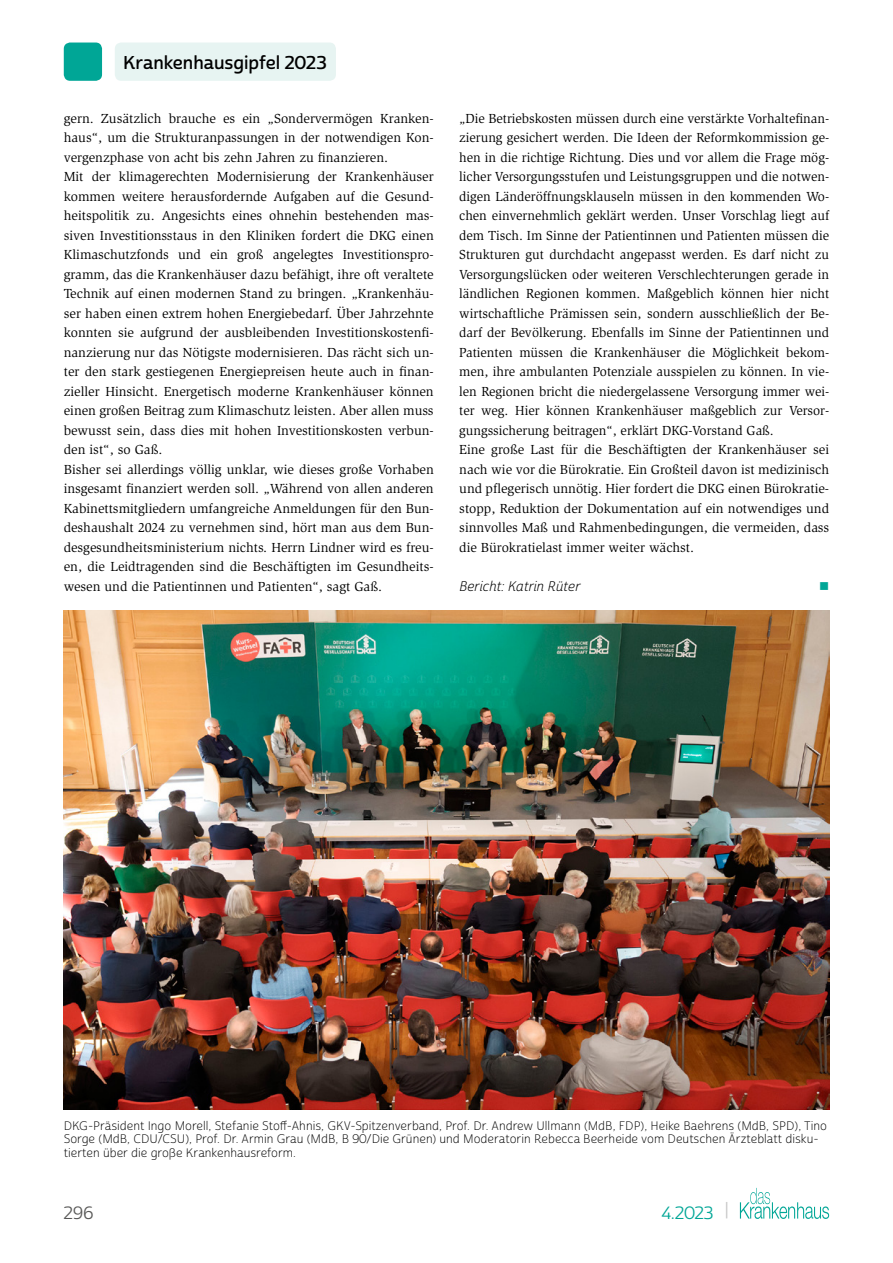
<style>
.page{position:relative;width:893px;height:1263px;background:#fff}
.page>*{position:absolute;margin:0;border:0;box-sizing:border-box;transform-origin:0 0}
.t1{font:18px "Cabrito Sans Nor Dem";color:#000}
.t2{font:17.25px "Cabrito Sans Nor Reg";color:#00a696}
.t3{font:17.25px "Cabrito Sans Nor Reg";color:#575756}
.t4{font:13.5px/19.5px "Slimbach Std";color:#000}
.t5{font:13.5px "Cabrito Sans Nor Boo It";color:#000}
.t6{font:13.5px "Wingdings";color:#00a696}
.t7{font:12px/13.5px "Cabrito Sans Nor Lig";color:#000}
.s1{font-size:18.9px;color:#c6c6c6}
</style>
<div class="page">
<div style="left:115px;top:43px;width:221px;height:38px;background:#e7f4f2;border-radius:6px"></div>
<svg style="left:740px;top:1188px;width:89px;height:31px"></svg>
<div style="left:64px;top:43px;width:38px;height:38px;background:#00a696;border-radius:6px"></div>
<img style="left:64px;top:610px;width:765px;height:499px">
<h1 class="t1" style="left:123px;top:51px;width:205px">Krankenhausgipfel 2023</h1>
<p class="t4" style="left:64px;top:109px;width:371px">gern. Zusätzlich brauche es ein „Sondervermögen Kranken&shy;haus“, um die Strukturanpassungen in der notwendigen Kon&shy;vergenzphase von acht bis zehn Jahren zu finanzieren.<br>Mit der klimagerechten Modernisierung der Krankenhäuser kommen weitere herausfordernde Aufgaben auf die Gesund&shy;heitspolitik zu. Angesichts eines ohnehin bestehenden mas&shy;siven Investitionsstaus in den Kliniken fordert die DKG einen Klimaschutzfonds und ein groß angelegtes Investitionspro&shy;gramm, das die Krankenhäuser dazu befähigt, ihre oft veraltete Technik auf einen modernen Stand zu bringen. „Krankenhäu&shy;ser haben einen extrem hohen Energiebedarf. Über Jahrzehnte konnten sie aufgrund der ausbleibenden Investitionskostenfi&shy;nanzierung nur das Nötigste modernisieren. Das rächt sich un&shy;ter den stark gestiegenen Energiepreisen heute auch in finan&shy;zieller Hinsicht. Energetisch moderne Krankenhäuser können einen großen Beitrag zum Klimaschutz leisten. Aber allen muss bewusst sein, dass dies mit hohen Investitionskosten verbun&shy;den ist“, so Gaß.<br>Bisher sei allerdings völlig unklar, wie dieses große Vorhaben insgesamt finanziert werden soll. „Während von allen anderen Kabinettsmitgliedern umfangreiche Anmeldungen für den Bun&shy;deshaushalt 2024 zu vernehmen sind, hört man aus dem Bun&shy;desgesundheitsministerium nichts. Herrn Lindner wird es freu&shy;en, die Leidtragenden sind die Beschäftigten im Gesundheits&shy;wesen und die Patientinnen und Patienten“, sagt Gaß.</p>
<p class="t4" style="left:459px;top:109px;width:371px">„Die Betriebskosten müssen durch eine verstärkte Vorhaltefinan&shy;zierung gesichert werden. Die Ideen der Reformkommission ge&shy;hen in die richtige Richtung. Dies und vor allem die Frage mög&shy;licher Versorgungsstufen und Leistungsgruppen und die notwen&shy;digen Länderöffnungsklauseln müssen in den kommenden Wo&shy;chen einvernehmlich geklärt werden. Unser Vorschlag liegt auf dem Tisch. Im Sinne der Patientinnen und Patienten müssen die Strukturen gut durchdacht angepasst werden. Es darf nicht zu Versorgungslücken oder weiteren Verschlechterungen gerade in ländlichen Regionen kommen. Maßgeblich können hier nicht wirtschaftliche Prämissen sein, sondern ausschließlich der Be&shy;darf der Bevölkerung. Ebenfalls im Sinne der Patientinnen und Patienten müssen die Krankenhäuser die Möglichkeit bekom&shy;men, ihre ambulanten Potenziale ausspielen zu können. In vie&shy;len Regionen bricht die niedergelassene Versorgung immer wei&shy;ter weg. Hier können Krankenhäuser maßgeblich zur Versor&shy;gungssicherung beitragen“, erklärt DKG-Vorstand Gaß.<br>Eine große Last für die Beschäftigten der Krankenhäuser sei nach wie vor die Bürokratie. Ein Großteil davon ist medizinisch und pflegerisch unnötig. Hier fordert die DKG einen Bürokratie&shy;stopp, Reduktion der Dokumentation auf ein notwendiges und sinnvolles Maß und Rahmenbedingungen, die vermeiden, dass die Bürokratielast immer weiter wächst.</p>
<p class="t5" style="left:459px;top:578px;width:122px">Bericht: Katrin Rüter</p>
<p class="t6" style="left:819px;top:579px;width:12px">■</p>
<p class="t7" style="left:64px;top:1119px;width:765px">DKG-Präsident Ingo Morell, Stefanie Stoff-Ahnis, GKV-Spitzenverband, Prof. Dr. Andrew Ullmann (MdB, FDP), Heike Baehrens (MdB, SPD), Tino<br>Sorge (MdB, CDU/CSU), Prof. Dr. Armin Grau (MdB, B 90/Die Grünen) und Moderatorin Rebecca Beerheide vom Deutschen Ärzteblatt disku&shy;tierten über die große Krankenhausreform.</p>
<p class="t3" style="left:64px;top:1202px;width:31px">296</p>
<p class="t2" style="left:662px;top:1202px;width:68px">4.2023 <span class="s1">|</span></p>
</div>
